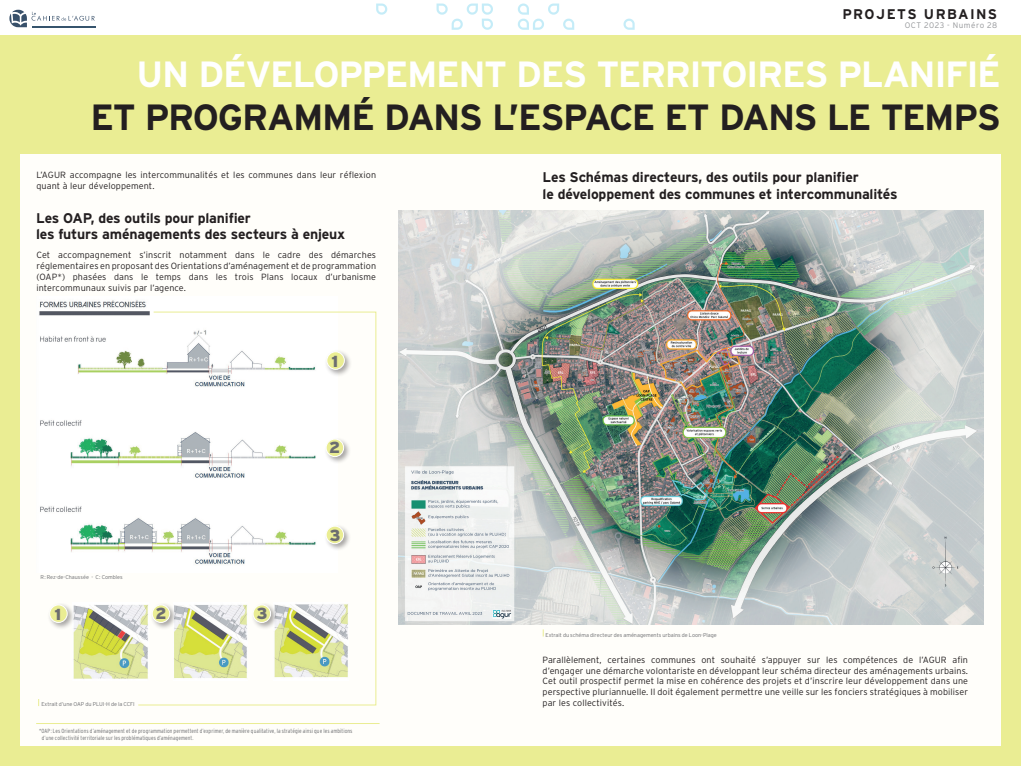
<style>
.page{position:relative;width:1021px;height:766px;background:#fff}
.page>*{position:absolute;margin:0;border:0;box-sizing:border-box;transform-origin:0 0}
.t1{font:700 36.4px "Interstate";letter-spacing:-.04em;color:#fff}
.t2{font:700 36.4px "Interstate";letter-spacing:-.04em;color:#231f20}
.t3{font:900 16px "Interstate";color:#6c6d70}
.t4{font:700 14px/16.8px "Interstate";letter-spacing:-.01em;color:#231f20}
.t5{font:700 14px "Interstate";letter-spacing:.1em;color:#231f20}
.t6{font:300 9px/10.8px "Interstate";letter-spacing:.01em;color:#231f20;text-align:justify}
.t7{font:300 8px "Interstate";letter-spacing:.065em;color:#939598}
.t8{font:300 condensed 6px/7px "Interstate";letter-spacing:.01em;color:#6c6d70}
.t9{font:300 5.5px "Interstate";letter-spacing:-.005em;color:#6c6d70}
</style>
<div class="page">
<div style="left:0;top:36px;width:1020px;height:729px;background:#eaed93"></div>
<div style="left:20px;top:154px;width:980px;height:591px;background:#fffefa"></div>
<img style="left:39px;top:300px;width:107px;height:252px">
<img style="left:398px;top:210px;width:585px;height:414px">
<img style="left:73px;top:605px;width:65px;height:74px">
<svg style="left:138px;top:311px;width:238px;height:394px"></svg>
<div style="left:47px;top:602px;width:28px;height:28px;background:#231f20;opacity:.4"></div>
<div style="left:50px;top:604px;width:17px;height:18px;background:#eaed93;border-radius:50%"></div>
<div style="left:49px;top:604px;width:19px;height:18px;border:1px solid #fff;border-radius:50%"></div>
<div style="left:150px;top:602px;width:28px;height:28px;background:#231f20;opacity:.4"></div>
<div style="left:152px;top:604px;width:18px;height:18px;background:#eaed93;border-radius:50%"></div>
<div style="left:152px;top:604px;width:18px;height:18px;border:1px solid #fff;border-radius:50%"></div>
<div style="left:251px;top:602px;width:27px;height:28px;background:#231f20;opacity:.4"></div>
<div style="left:253px;top:604px;width:17px;height:18px;background:#eaed93;border-radius:50%"></div>
<div style="left:252px;top:604px;width:19px;height:18px;border:1px solid #fff;border-radius:50%"></div>
<hr style="left:36px;top:723px;width:343px;height:1px;background:#eaed93">
<div style="left:324px;top:349px;width:28px;height:28px;background:#231f20;opacity:.4"></div>
<div style="left:327px;top:351px;width:17px;height:18px;background:#eaed93;border-radius:50%"></div>
<div style="left:326px;top:351px;width:19px;height:19px;border:1px solid #fff;border-radius:50%"></div>
<div style="left:324px;top:436px;width:27px;height:28px;background:#231f20;opacity:.4"></div>
<div style="left:326px;top:439px;width:17px;height:17px;background:#eaed93;border-radius:50%"></div>
<div style="left:325px;top:438px;width:19px;height:19px;border:1px solid #fff;border-radius:50%"></div>
<div style="left:324px;top:523px;width:27px;height:28px;background:#231f20;opacity:.4"></div>
<div style="left:326px;top:526px;width:17px;height:17px;background:#eaed93;border-radius:50%"></div>
<div style="left:325px;top:525px;width:19px;height:19px;border:1px solid #fff;border-radius:50%"></div>
<svg style="left:436px;top:4px;width:57px;height:26px"></svg>
<svg style="left:376px;top:4px;width:11px;height:11px"></svg>
<svg style="left:518px;top:4px;width:56px;height:26px"></svg>
<svg style="left:623px;top:19px;width:11px;height:11px"></svg>
<svg style="left:9px;top:10px;width:86px;height:17px"></svg>
<hr style="left:32px;top:26px;width:64px;height:1px;background:#36546d">
<h3 class="t5" style="left:842px;top:6px;width:156px">PROJETS URBAINS</h3>
<p class="t7" style="left:904px;top:21px;width:94px">OCT 2023 - Numéro 28</p>
<h1 class="t1" style="left:137px;top:54px;width:865px">UN DÉVELOPPEMENT DES TERRITOIRES PLANIFIÉ</h1>
<h1 class="t2" style="left:90px;top:97px;width:911px">ET PROGRAMMÉ DANS L’ESPACE ET DANS LE TEMPS</h1>
<p class="t6" style="left:36px;top:170px;width:341px">L’AGUR accompagne les intercommunalités et les communes dans leur réflexion quant à leur développement.</p>
<h3 class="t4" style="left:36px;top:209px;width:310px">Les OAP, des outils pour planifier<br>les futurs aménagements des secteurs à enjeux</h3>
<p class="t6" style="left:36px;top:249px;width:341px">Cet accompagnement s’inscrit notamment dans le cadre des démarches réglementaires en proposant des Orientations d’aménagement et de programmation (OAP*) phasées dans le temps dans les trois Plans locaux d’urbanisme intercommunaux suivis par l’agence.</p>
<h2 class="t3" style="left:331px;top:351px;width:8px">1</h2>
<h2 class="t3" style="left:329px;top:438px;width:13px">2</h2>
<p class="t9" style="left:40px;top:574px;width:84px">R: Rez-de-Chaussée - C: Combles</p>
<h2 class="t3" style="left:54px;top:604px;width:8px">1</h2>
<h2 class="t3" style="left:155px;top:604px;width:13px">2</h2>
<h2 class="t3" style="left:256px;top:604px;width:12px">3</h2>
<p class="t9" style="left:41px;top:700px;width:95px">Extrait d’une OAP du PLUI-H de la CCFI</p>
<h2 class="t3" style="left:329px;top:525px;width:12px">3</h2>
<p class="t8" style="left:42px;top:727px;width:312px;text-indent:-3px">*OAP: Les Orientations d’aménagement et de programmation permettent d’exprimer, de manière qualitative, la stratégie ainsi que les ambitions d’une collectivité territoriale sur les problématiques d’aménagement.</p>
<h3 class="t4" style="left:542px;top:169px;width:356px">Les Schémas directeurs, des outils pour planifier<br>le développement des communes et intercommunalités</h3>
<p class="t9" style="left:545px;top:631px;width:173px">Extrait du schéma directeur des aménagements urbains de Loon-Plage</p>
<p class="t6" style="left:542px;top:654px;width:427px">Parallèlement, certaines communes ont souhaité s’appuyer sur les compétences de l’AGUR afin d’engager une démarche volontariste en développant leur schéma directeur des aménagements urbains.<br>Cet outil prospectif permet la mise en cohérence des projets et d’inscrire leur développement dans une perspective pluriannuelle. Il doit également permettre une veille sur les fonciers stratégiques à mobiliser par les collectivités.</p>
</div>
